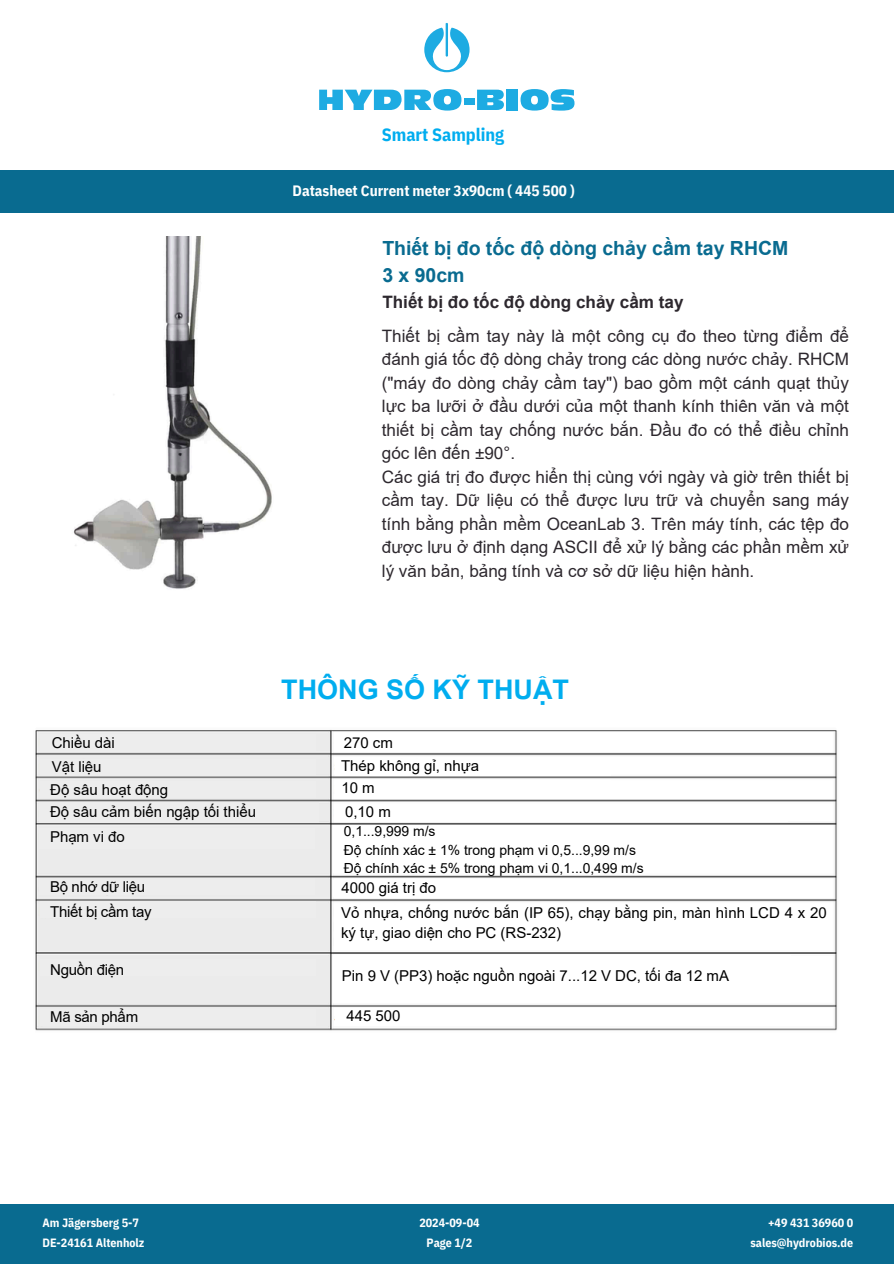
<style>
.page{position:relative;width:894px;height:1264px;background:#fff}
.page>*{position:absolute;margin:0;border:0;box-sizing:border-box;transform-origin:0 0}
.t1{font:700 27px "Arial";color:#00adef}
.t2{font:700 19.5px/27px "Arial";color:#096b90}
.t3{font:700 18px "IBM Plex Sans Cond";color:#00adef}
.t4{font:17.1px/23.5px "Arial";color:#2d282e}
.t5{font:700 17.1px "Arial";color:#2d282e}
.t6{font:15px/20.2px "Arial";color:#000}
.t7{font:15px "Arial";letter-spacing:-.02em;color:#000}
.t8{font:700 15px "IBM Plex Sans Cond";color:#fff}
.t9{font:13.95px/18.8px "Arial";color:#000}
.t10{font:700 12px/20.2px "IBM Plex Sans Cond";color:#fff}
</style>
<div class="page">
<svg style="left:424px;top:23px;width:45px;height:49px"></svg>
<div style="left:0;top:170px;width:893px;height:43px;background:#096b90"></div>
<svg style="left:319px;top:89px;width:142px;height:22px"></svg>
<div style="left:464px;top:99px;width:10px;height:5px;background:#1dabe2"></div>
<svg style="left:477px;top:90px;width:27px;height:20px"></svg>
<div style="left:506px;top:90px;width:11px;height:20px;background:#1dabe2"></div>
<svg style="left:520px;top:89px;width:54px;height:22px"></svg>
<div style="left:0;top:1203px;width:893px;height:60px;background:#096b90"></div>
<img style="left:73px;top:236px;width:199px;height:353px">
<img style="left:35px;top:730px;width:802px;height:301px">
<div style="left:40px;top:734px;width:275px;height:17px;background:#ededed"></div>
<div style="left:334px;top:734px;width:275px;height:16px;background:#fff"></div>
<div style="left:40px;top:759px;width:275px;height:16px;background:#ededed"></div>
<div style="left:335px;top:759px;width:276px;height:16px;background:#fff"></div>
<div style="left:40px;top:780px;width:275px;height:17px;background:#ededed"></div>
<div style="left:335px;top:780px;width:276px;height:16px;background:#fff"></div>
<div style="left:39px;top:801px;width:279px;height:21px;background:#ededed"></div>
<div style="left:334px;top:804px;width:453px;height:17px;background:#fff"></div>
<div style="left:39px;top:828px;width:275px;height:20px;background:#ededed"></div>
<div style="left:333px;top:825px;width:277px;height:47px;background:#fff"></div>
<div style="left:39px;top:878px;width:275px;height:17px;background:#ededed"></div>
<div style="left:333px;top:880px;width:280px;height:17px;background:#fff"></div>
<div style="left:40px;top:901px;width:275px;height:17px;background:#ededed"></div>
<div style="left:334px;top:905px;width:278px;height:44px;background:#fff"></div>
<div style="left:40px;top:959px;width:275px;height:17px;background:#ededed"></div>
<div style="left:40px;top:1009px;width:275px;height:17px;background:#ededed"></div>
<div style="left:333px;top:955px;width:457px;height:47px;background:#fff"></div>
<div style="left:335px;top:1009px;width:453px;height:17px;background:#fff"></div>
<p class="t3" style="left:382px;top:122px;width:124px">Smart Sampling</p>
<h3 class="t8" style="left:292px;top:181px;width:283px">Datasheet Current meter 3x90cm ( 445 500 )</h3>
<h2 class="t2" style="left:382px;top:234px;width:407px">Thiết bị đo tốc độ dòng chảy cầm tay RHCM<br>3 x 90cm</h2>
<h6 class="t5" style="left:382px;top:293px;width:302px">Thiết bị đo tốc độ dòng chảy cầm tay</h6>
<h6 class="t4" style="left:382px;top:324px;width:468px">Thiết bị cầm tay này là một công cụ đo theo từng điểm để đánh giá tốc độ dòng chảy trong các dòng nước chảy. RHCM ("máy đo dòng chảy cầm tay") bao gồm một cánh quạt thủy lực ba lưỡi ở đầu dưới của một thanh kính thiên văn và một thiết bị cầm tay chống nước bắn. Đầu đo có thể điều chỉnh góc lên đến ±90°.<br>Các giá trị đo được hiển thị cùng với ngày và giờ trên thiết bị cầm tay. Dữ liệu có thể được lưu trữ và chuyển sang máy tính bằng phần mềm OceanLab 3. Trên máy tính, các tệp đo được lưu ở định dạng ASCII để xử lý bằng các phần mềm xử lý văn bản, bảng tính và cơ sở dữ liệu hiện hành.</h6>
<h6 class="t1" style="left:281px;top:674px;width:289px">THÔNG SỐ KỸ THUẬT</h6>
<h6 class="t6" style="left:52px;top:733px;width:65px">Chiều dài</h6>
<h6 class="t6" style="left:344px;top:733px;width:51px">270 cm</h6>
<h6 class="t6" style="left:52px;top:756px;width:51px">Vật liệu</h6>
<h6 class="t6" style="left:341px;top:756px;width:139px">Thép không gỉ, nhựa</h6>
<h6 class="t6" style="left:50px;top:779px;width:119px">Độ sâu hoạt động</h6>
<h6 class="t6" style="left:341px;top:777px;width:35px">10 m</h6>
<h6 class="t6" style="left:50px;top:801px;width:207px">Độ sâu cảm biến ngập tối thiểu</h6>
<h6 class="t6" style="left:345px;top:801px;width:47px">0,10 m</h6>
<h6 class="t6" style="left:50px;top:826px;width:76px">Phạm vi đo</h6>
<h6 class="t9" style="left:344px;top:821px;width:301px">0,1...9,999 m/s<br>Độ chính xác ± 1% trong phạm vi 0,5...9,99 m/s<br>Độ chính xác ± 5% trong phạm vi 0,1...0,499 m/s</h6>
<h6 class="t7" style="left:50px;top:878px;width:97px">Bộ nhớ dữ liệu</h6>
<h6 class="t6" style="left:341px;top:877px;width:96px">4000 giá trị đo</h6>
<h6 class="t7" style="left:50px;top:903px;width:103px">Thiết bị cầm tay</h6>
<h6 class="t6" style="left:341px;top:902px;width:487px">Vỏ nhựa, chống nước bắn (IP 65), chạy bằng pin, màn hình LCD 4 x 20 ký tự, giao diện cho PC (RS-232)</h6>
<h6 class="t7" style="left:50px;top:961px;width:75px">Nguồn điện</h6>
<p class="t7" style="left:50px;top:1008px;width:89px">Mã sản phẩm</p>
<p class="t6" style="left:342px;top:965px;width:388px">Pin 9 V (PP3) hoặc nguồn ngoài 7...12 V DC, tối đa 12 mA</p>
<p class="t6" style="left:346px;top:1006px;width:56px">445 500</p>
<h4 class="t10" style="left:43px;top:1211px;width:103px">Am Jägersberg 5-7<br>DE-24161 Altenholz</h4>
<h1 class="t10" style="left:419px;top:1211px;width:62px;text-align:center">2024-09-04<br>Page 1/2</h1>
<p class="t10" style="left:750px;top:1211px;width:104px;text-align:right">+49 431 36960 0 sales@hydrobios.de</p>
</div>
